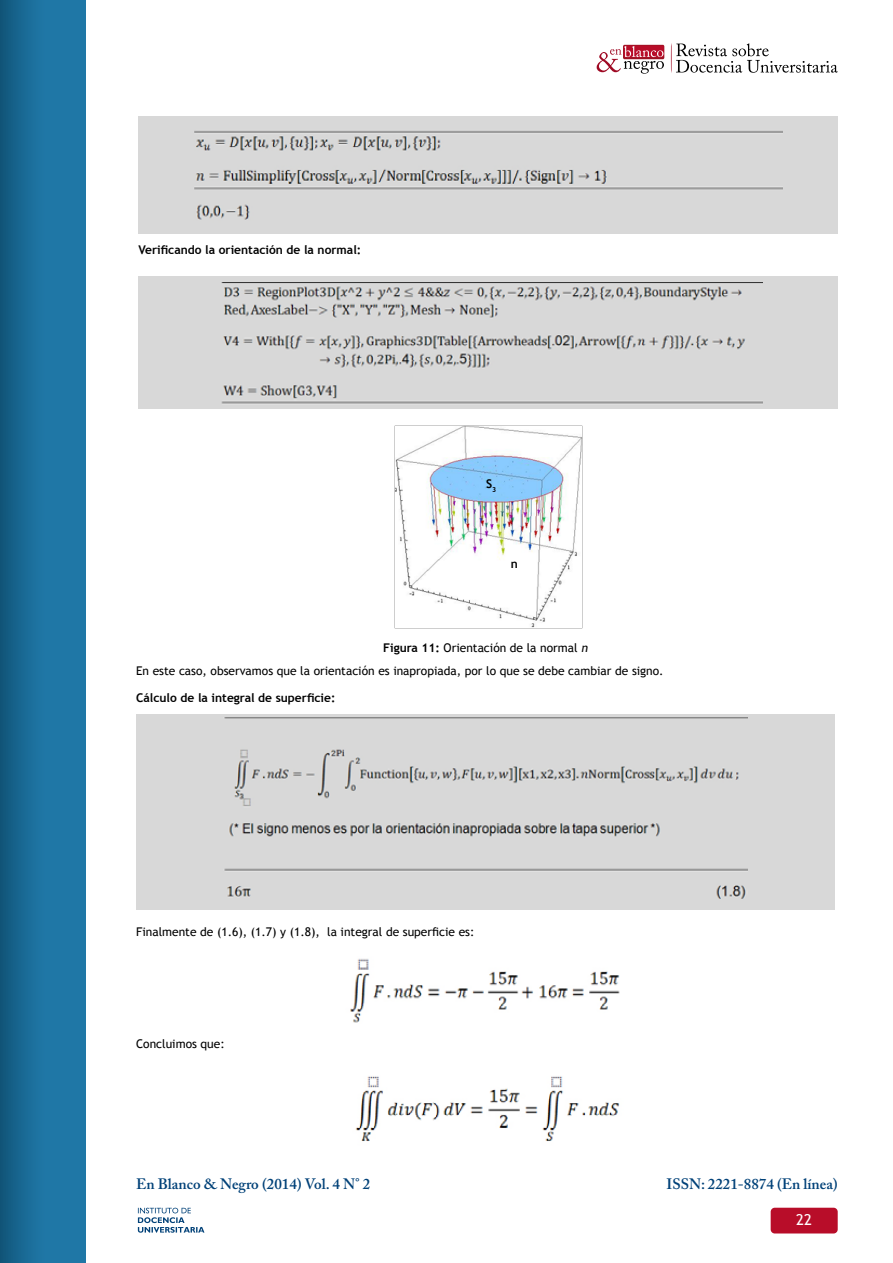
<style>
.page{position:relative;width:893px;height:1263px;background:#fff}
.page>*{position:absolute;margin:0;border:0;box-sizing:border-box;transform-origin:0 0}
.t1{font:600 15px "Adobe Caslon Pro";color:#004178}
.t2{font:15px "Trebuchet MS";color:#fff}
.t3{font:12px "Trebuchet MS";color:#000}
.t4{font:700 12px "Trebuchet MS";color:#000}
.s1{font-weight:700}
.s2{font-style:italic}
</style>
<div class="page">
<div style="left:623px;top:45px;width:41px;height:14px;background:#a71025;border-radius:2px"></div>
<svg style="left:671px;top:43px;width:167px;height:30px"></svg>
<svg style="left:597px;top:46px;width:67px;height:28px"></svg>
<div style="left:0;top:0;width:85px;height:1263px;background:linear-gradient(to right,#155e86,#2380b1)"></div>
<div style="left:771px;top:1208px;width:67px;height:25px;background:#b80d29;border-radius:4px"></div>
<svg style="left:138px;top:1208px;width:66px;height:25px"></svg>
<div style="left:138px;top:116px;width:700px;height:117px;background:#d8d8d8"></div>
<img style="left:194px;top:131px;width:588px;height:89px">
<div style="left:138px;top:277px;width:700px;height:132px;background:#d8d8d8"></div>
<img style="left:221px;top:282px;width:542px;height:122px">
<img style="left:394px;top:426px;width:188px;height:202px">
<div style="left:136px;top:714px;width:699px;height:196px;background:#d8d8d8"></div>
<img style="left:224px;top:717px;width:524px;height:182px">
<img style="left:350px;top:958px;width:270px;height:65px">
<img style="left:355px;top:1076px;width:265px;height:65px">
<p class="t4" style="left:138px;top:242px;width:224px">Verificando la orientación de la normal:</p>
<p class="t4" style="left:486px;top:476px;width:12px">S<sub>3</sub></p>
<p class="t4" style="left:511px;top:556px;width:9px">n</p>
<p class="t3" style="left:383px;top:641px;width:206px"><span class="s1">Figura 11:</span> Orientación de la normal <span class="s2">n</span></p>
<p class="t3" style="left:136px;top:664px;width:529px">En este caso, observamos que la orientación es inapropiada, por lo que se debe cambiar de signo.</p>
<p class="t4" style="left:136px;top:690px;width:201px">Cálculo de la integral de superficie:</p>
<p class="t3" style="left:136px;top:924px;width:340px">Finalmente de (1.6), (1.7) y (1.8), la integral de superficie es:</p>
<p class="t3" style="left:136px;top:1037px;width:90px">Concluimos que:</p>
<p class="t1" style="left:136px;top:1174px;width:236px">En Blanco &amp; Negro (2014) Vol. 4 N° 2</p>
<p class="t1" style="left:667px;top:1174px;width:173px">ISSN: 2221-8874 (En línea)</p>
<p class="t2" style="left:796px;top:1211px;width:17px">22</p>
</div>
